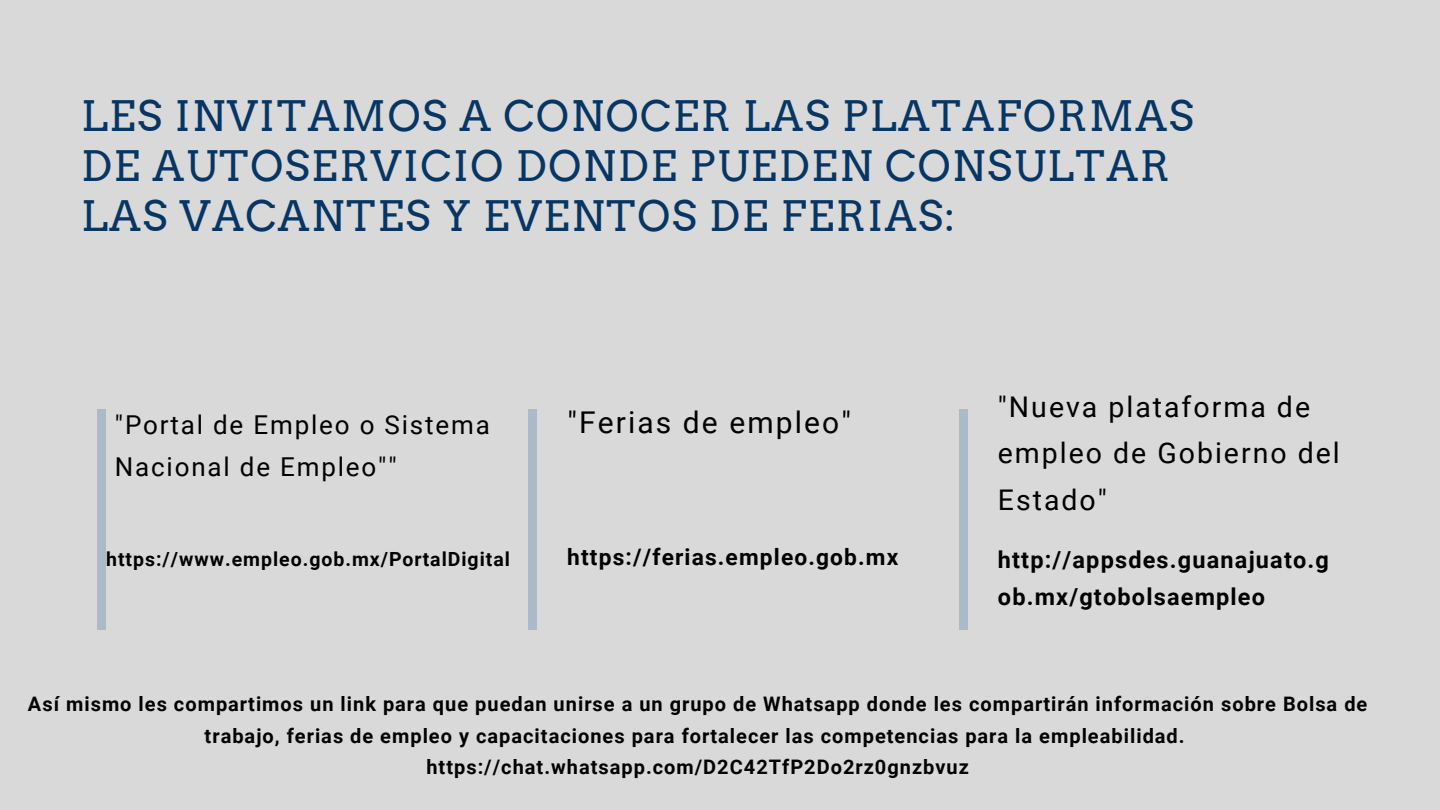
<style>
.page{position:relative;width:1440px;height:810px;background:#d9d9d9}
.page>*{position:absolute;margin:0;border:0;box-sizing:border-box;transform-origin:0 0}
.t1{font:42px/50.2px "Arvo";letter-spacing:.04em;color:#073664}
.t2{font:30px "Roboto";letter-spacing:.07em;color:#000}
.t3{font:28.5px/46.5px "Roboto";letter-spacing:.07em;color:#000}
.t4{font:26px/42.8px "Roboto";letter-spacing:.07em;color:#000}
.t5{font:700 23.5px/37.5px "Roboto";letter-spacing:.05em;color:#000}
.t6{font:700 22.7px "Roboto";letter-spacing:.05em;color:#000}
.t7{font:700 20px/31.5px "Roboto";letter-spacing:.05em;color:#000;text-align:center}
.t8{font:700 19.5px "Roboto";letter-spacing:.05em;color:#000}
</style>
<div class="page">
<div style="left:959px;top:409px;width:9px;height:221px;background:#abbac8"></div>
<div style="left:528px;top:409px;width:9px;height:221px;background:#abbac8"></div>
<div style="left:97px;top:409px;width:9px;height:221px;background:#abbac8"></div>
<h1 class="t1" style="left:81px;top:91px;width:1114px">LES INVITAMOS A CONOCER LAS PLATAFORMAS<br>DE AUTOSERVICIO DONDE PUEDEN CONSULTAR<br>LAS VACANTES Y EVENTOS DE FERIAS:</h1>
<h3 class="t4" style="left:115px;top:403px;width:376px">"Portal de Empleo o Sistema<br>Nacional de Empleo""</h3>
<p class="t8" style="left:106px;top:548px;width:405px">https://www.empleo.gob.mx/PortalDigital</p>
<h2 class="t2" style="left:567px;top:405px;width:285px">"Ferias de empleo"</h2>
<p class="t6" style="left:567px;top:544px;width:333px">https://ferias.empleo.gob.mx</p>
<h3 class="t3" style="left:998px;top:384px;width:343px">"Nueva plataforma de empleo de Gobierno del<br>Estado"</h3>
<p class="t5" style="left:998px;top:541px;width:333px">http://appsdes.guanajuato.g ob.mx/gtobolsaempleo</p>
<p class="t7" style="left:28px;top:689px;width:1341px">Así mismo les compartimos un link para que puedan unirse a un grupo de Whatsapp donde les compartirán información sobre Bolsa de trabajo, ferias de empleo y capacitaciones para fortalecer las competencias para la empleabilidad. https://chat.whatsapp.com/D2C42TfP2Do2rz0gnzbvuz</p>
</div>
